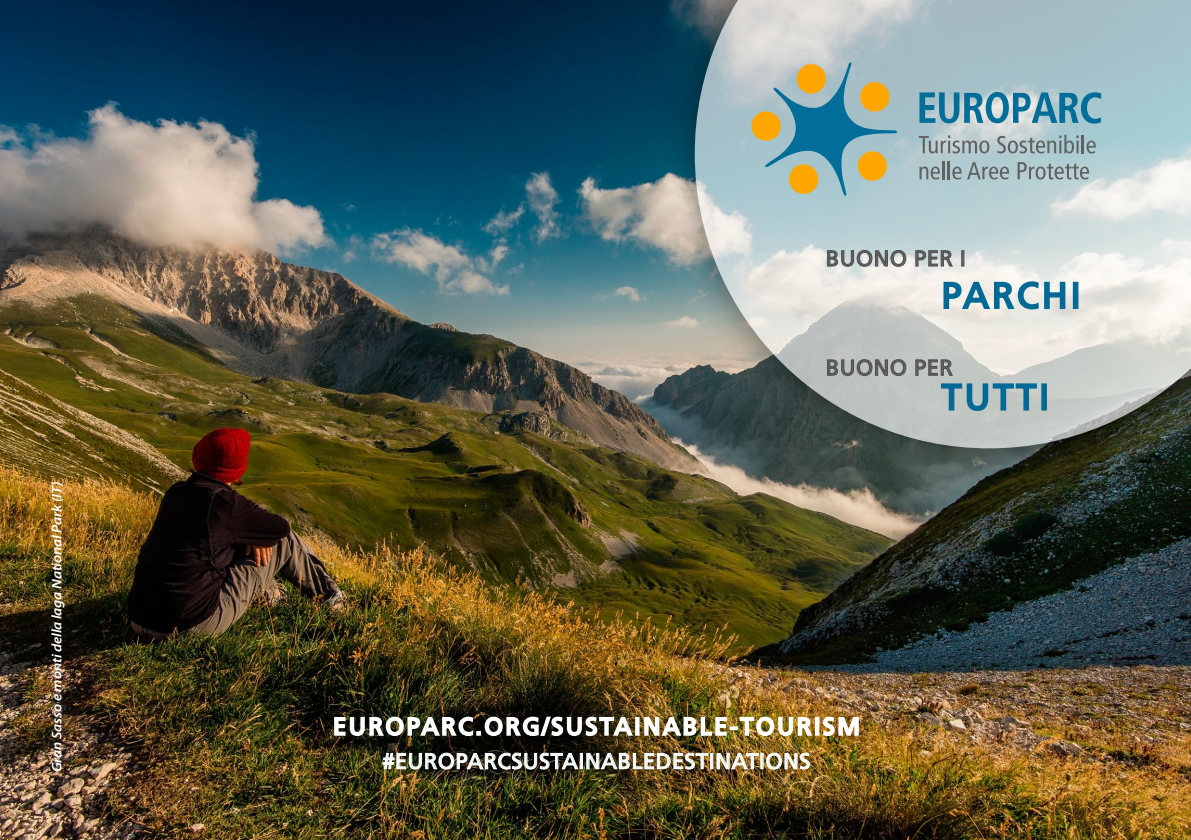
<style>
.page{position:relative;width:1191px;height:840px;background:#fff}
.page>*{position:absolute;margin:0;border:0;box-sizing:border-box;transform-origin:0 0}
.t1{font:36px "Frutiger LT Std";letter-spacing:.08em;color:#006996}
.t2{font:24px "Frutiger LT Std";letter-spacing:.1em;color:#fff}
.t3{font:22px "Frutiger LT Std";letter-spacing:.02em;color:#f8ffff}
.t4{font:22px "Frutiger LT Std";letter-spacing:.02em;color:#616161}
.t5{font:italic 600 14px "Myriad Pro";letter-spacing:-.01em;color:#fff;scale:1.07 1}
</style>
<div class="page">
<img style="left:0;top:0;width:1191px;height:839px">
<div style="left:661px;top:0;width:530px;height:489px;background:#000;opacity:.75"></div>
<svg style="left:694px;top:0;width:497px;height:448px"></svg>
<svg style="left:826px;top:249px;width:81px;height:18px"></svg>
<svg style="left:914px;top:249px;width:39px;height:18px"></svg>
<div style="left:961px;top:250px;width:3px;height:16px;border:1px solid #504f4f"></div>
<svg style="left:826px;top:358px;width:81px;height:18px"></svg>
<svg style="left:915px;top:359px;width:38px;height:17px"></svg>
<img style="left:333px;top:714px;width:301px;height:23px">
<div style="left:635px;top:716px;width:4px;height:19px;border:2px solid #fff"></div>
<img style="left:643px;top:712px;width:171px;height:27px">
<div style="left:815px;top:716px;width:4px;height:19px;border:2px solid #fff"></div>
<svg style="left:822px;top:708px;width:37px;height:29px"></svg>
<img style="left:382px;top:752px;width:196px;height:17px">
<div style="left:580px;top:752px;width:3px;height:16px;border:1px solid #f8ffff"></div>
<img style="left:586px;top:752px;width:122px;height:17px">
<div style="left:710px;top:752px;width:3px;height:16px;border:1px solid #f8ffff"></div>
<svg style="left:716px;top:752px;width:43px;height:17px"></svg>
<svg style="left:766px;top:752px;width:44px;height:17px"></svg>
<svg style="left:940px;top:382px;width:97px;height:30px"></svg>
<div style="left:1041px;top:383px;width:6px;height:27px;border:2px solid #006996"></div>
<svg style="left:942px;top:280px;width:124px;height:30px"></svg>
<div style="left:1072px;top:282px;width:6px;height:27px;border:2px solid #006996"></div>
<svg style="left:750px;top:62px;width:147px;height:134px"></svg>
<svg style="left:919px;top:92px;width:182px;height:31px"></svg>
<svg style="left:918px;top:135px;width:71px;height:18px"></svg>
<svg style="left:997px;top:135px;width:98px;height:18px"></svg>
<svg style="left:919px;top:161px;width:42px;height:18px"></svg>
<svg style="left:967px;top:162px;width:42px;height:17px"></svg>
<svg style="left:1017px;top:162px;width:72px;height:17px"></svg>
<p class="t5" style="left:48px;top:771px;width:274px;rotate:-90deg">Gran Sasso e monti della laga National Park (IT)</p>
<h3 class="t4" style="left:825px;top:245px;width:142px">BUONO PER I</h3>
<h1 class="t1" style="left:941px;top:274px;width:141px">PARCHI</h1>
<h3 class="t4" style="left:825px;top:354px;width:128px">BUONO PER</h3>
<h1 class="t1" style="left:941px;top:375px;width:109px">TUTTI</h1>
<h2 class="t2" style="left:333px;top:711px;width:18px">EUROP</h2>
<h2 class="t2" style="left:421px;top:711px;width:351px">ARC.ORG/SU STAINAB LE-TOURI</h2>
<h2 class="t2" style="left:823px;top:711px;width:39px">SM</h2>
<h3 class="t3" style="left:382px;top:747px;width:129px">#EUROPARCSU</h3>
<h3 class="t3" style="left:539px;top:747px;width:233px">STAINAB LE DESTINATION</h3>
<h3 class="t3" style="left:799px;top:747px;width:12px">S</h3>
</div>
